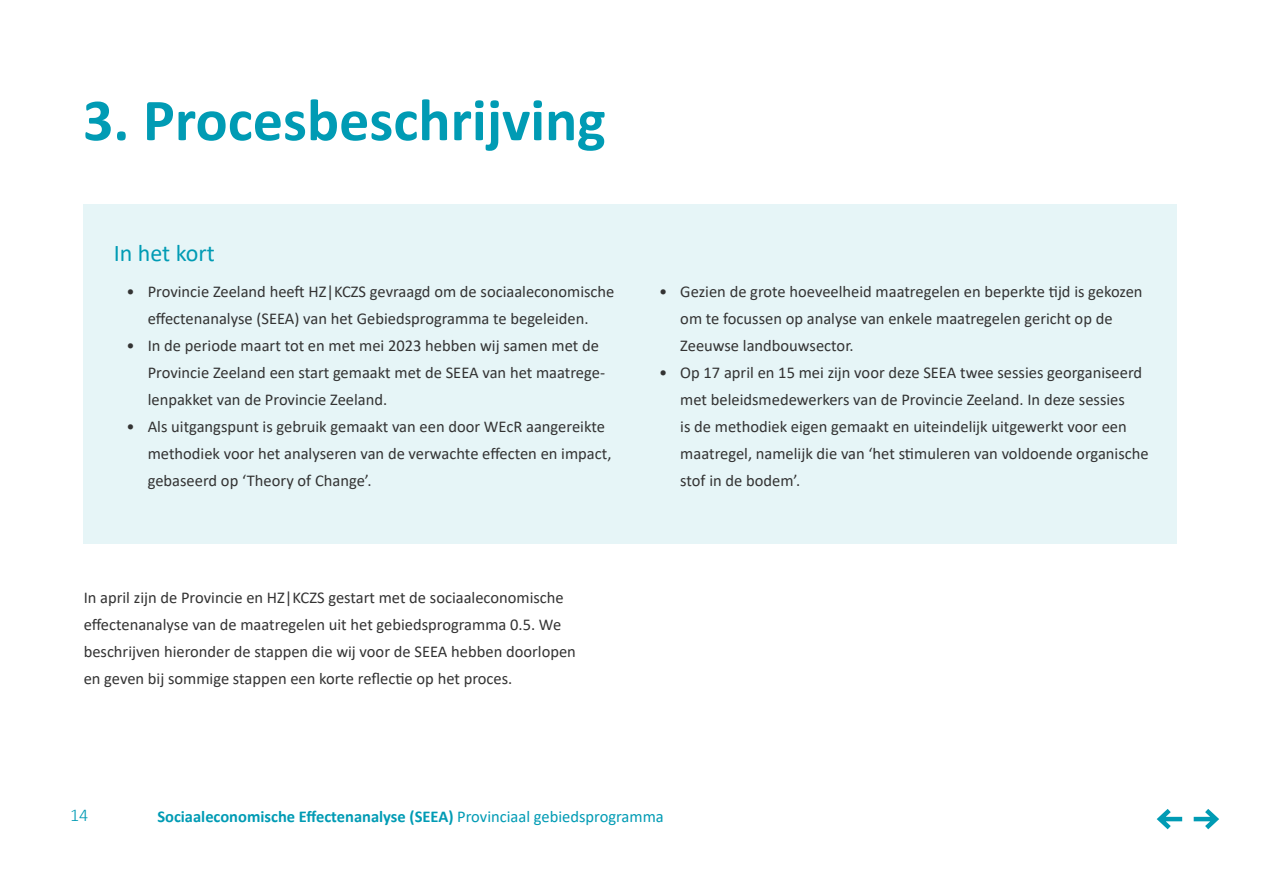
<style>
.page{position:relative;width:1263px;height:875px;background:#fff}
.page>*{position:absolute;margin:0;border:0;box-sizing:border-box;transform-origin:0 0}
.t1{font:700 60px "Calibri";color:#009bb4}
.t2{font:24px "Calibri";color:#009bb4}
.t3{font:300 18px "Calibri";color:#009bb4}
.t4{font:16.5px/27px "Calibri";color:#333}
.t5{font:700 16.5px "Calibri";color:#009bb4}
.s1{font-weight:400}
</style>
<div class="page">
<div style="left:84px;top:205px;width:1093px;height:339px;background:#e6f5f7"></div>
<svg style="left:1156px;top:809px;width:63px;height:21px"></svg>
<h1 class="t1" style="left:83px;top:78px;width:524px">3. Procesbeschrijving</h1>
<h2 class="t2" style="left:114px;top:236px;width:103px">In het kort</h2>
<p class="t4" style="left:126px;top:278px;width:489px;text-align:center">• Provincie Zeeland heeft HZ|KCZS gevraagd om de sociaaleconomische effectenanalyse (SEEA) van het Gebiedsprogramma te begeleiden.</p>
<p class="t4" style="left:148px;top:332px;width:459px;text-indent:-21px">• In de periode maart tot en met mei 2023 hebben wij samen met de<br>Provincie Zeeland een start gemaakt met de SEEA van het maatrege&shy;lenpakket van de Provincie Zeeland.</p>
<p class="t4" style="left:148px;top:413px;width:465px;text-indent:-21px">• Als uitgangspunt is gebruik gemaakt van een door WEcR aangereikte methodiek voor het analyseren van de verwachte effecten en impact, gebaseerd op ‘Theory of Change’.</p>
<p class="t4" style="left:84px;top:584px;width:494px">In april zijn de Provincie en HZ|KCZS gestart met de sociaaleconomische effectenanalyse van de maatregelen uit het gebiedsprogramma 0.5. We beschrijven hieronder de stappen die wij voor de SEEA hebben doorlopen en geven bij sommige stappen een korte reflectie op het proces.</p>
<p class="t4" style="left:680px;top:278px;width:464px;text-indent:-21px">• Gezien de grote hoeveelheid maatregelen en beperkte tijd is gekozen om te focussen op analyse van enkele maatregelen gericht op de<br>Zeeuwse landbouwsector.</p>
<p class="t4" style="left:680px;top:359px;width:470px;text-indent:-21px">• Op 17 april en 15 mei zijn voor deze SEEA twee sessies georganiseerd met beleidsmedewerkers van de Provincie Zeeland. In deze sessies<br>is de methodiek eigen gemaakt en uiteindelijk uitgewerkt voor een maatregel, namelijk die van ‘het stimuleren van voldoende organische stof in de bodem’.</p>
<p class="t3" style="left:70px;top:804px;width:20px">14</p>
<p class="t5" style="left:157px;top:804px;width:508px">Sociaaleconomische Effectenanalyse (SEEA) <span class="s1">Provinciaal gebiedsprogramma</span></p>
</div>
